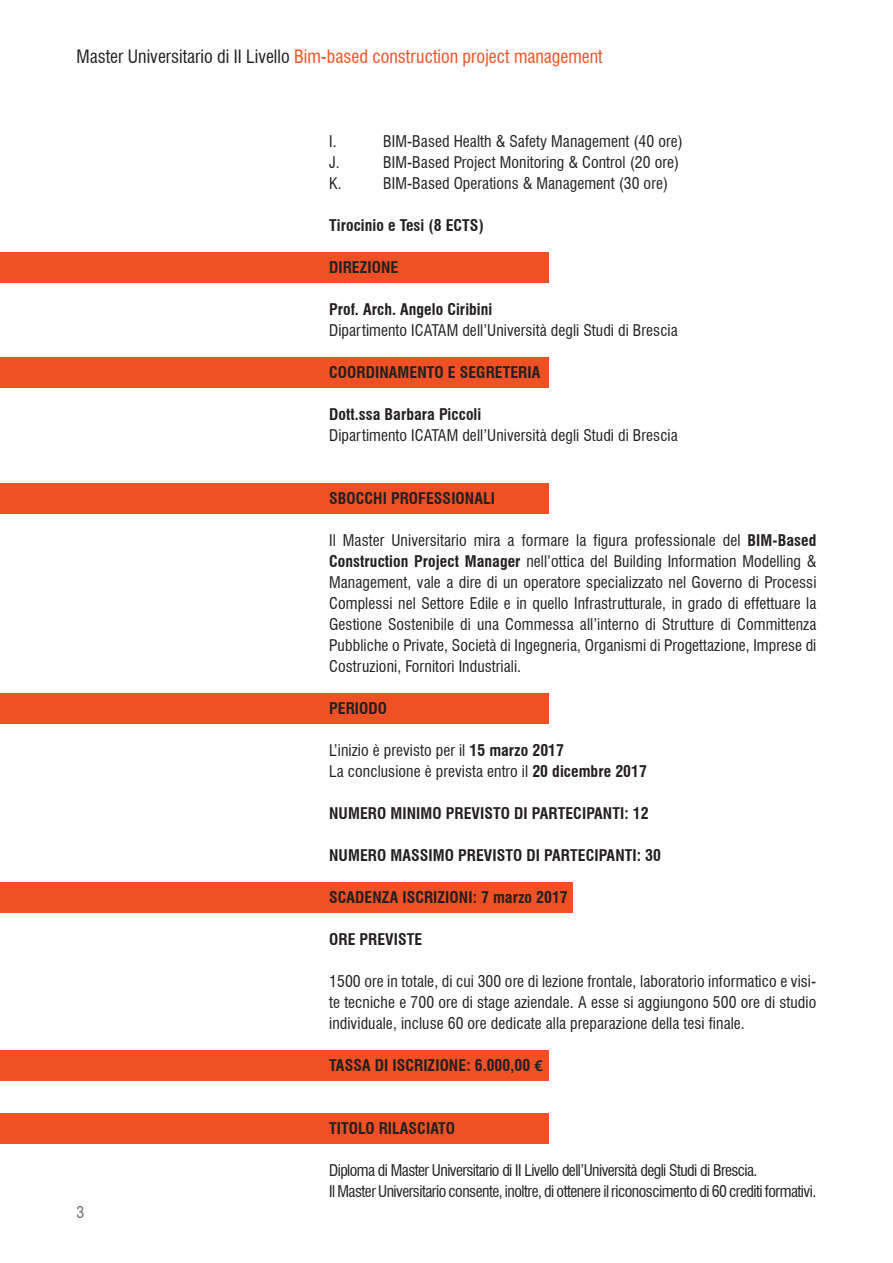
<style>
.page{position:relative;width:893px;height:1263px;background:#fff}
.page>*{position:absolute;margin:0;border:0;box-sizing:border-box;transform-origin:0 0}
.t1{font:condensed 18px "Swiss 721 BT";color:#f05022}
.t2{font:condensed 15.75px/21px "Swiss 721 BT";letter-spacing:.005em;color:#231f20;text-align:justify}
.t3{font:700 condensed 15.75px "Swiss 721 BT";letter-spacing:.005em;color:#231f20}
.t4{font:condensed 15.75px "Swiss 721 BT";letter-spacing:-.03em;color:#231f20}
.t5{font:condensed 15.75px "Swiss 721 BT";letter-spacing:-.035em;color:#231f20}
.t6{font:condensed 15.75px "Swiss 721 BT";color:#6c6d70}
.s1{color:#231f20}
.s2{font-weight:700}
.s3{font-family:"The Sans";font-stretch:normal}
</style>
<div class="page">
<div style="left:0;top:1113px;width:549px;height:30px;background:#ef5024"></div>
<div style="left:0;top:1050px;width:549px;height:30px;background:#ef5024"></div>
<div style="left:0;top:882px;width:573px;height:30px;background:#ef5024"></div>
<div style="left:0;top:252px;width:549px;height:30px;background:#ef5024"></div>
<div style="left:0;top:357px;width:549px;height:30px;background:#ef5024"></div>
<div style="left:0;top:483px;width:549px;height:30px;background:#ef5024"></div>
<div style="left:0;top:693px;width:549px;height:30px;background:#ef5024"></div>
<p class="t1" style="left:77px;top:46px;width:528px"><span class="s1">Master Universitario di II Livello</span> Bim-based construction project management</p>
<p class="t2" style="left:329px;top:131px;width:9px">I.</p>
<p class="t2" style="left:383px;top:131px;width:301px">BIM-Based Health &amp; Safety Management (40 ore)</p>
<p class="t2" style="left:329px;top:152px;width:12px">J.</p>
<p class="t2" style="left:383px;top:152px;width:297px">BIM-Based Project Monitoring &amp; Control (20 ore)</p>
<p class="t2" style="left:329px;top:173px;width:14px">K.</p>
<p class="t2" style="left:383px;top:173px;width:286px">BIM-Based Operations &amp; Management (30 ore)</p>
<p class="t3" style="left:329px;top:216px;width:156px">Tirocinio e Tesi (8 ECTS)</p>
<p class="t3" style="left:329px;top:258px;width:71px">DIREZIONE</p>
<p class="t3" style="left:329px;top:300px;width:165px">Prof. Arch. Angelo Ciribini</p>
<p class="t2" style="left:329px;top:320px;width:350px">Dipartimento ICATAM dell’Università degli Studi di Brescia</p>
<p class="t3" style="left:329px;top:363px;width:213px">COORDINAMENTO E SEGRETERIA</p>
<p class="t3" style="left:329px;top:405px;width:154px">Dott.ssa Barbara Piccoli</p>
<p class="t2" style="left:329px;top:425px;width:350px">Dipartimento ICATAM dell’Università degli Studi di Brescia</p>
<p class="t3" style="left:329px;top:489px;width:167px">SBOCCHI PROFESSIONALI</p>
<p class="t2" style="left:329px;top:530px;width:489px">Il Master Universitario mira a formare la figura professionale del <span class="s2">BIM-Based Construction Project Manager</span> nell’ottica del Building Information Modelling &amp; Management, vale a dire di un operatore specializzato nel Governo di Processi Complessi nel Settore Edile e in quello Infrastrutturale, in grado di effettuare la Gestione Sostenibile di una Commessa all’interno di Strutture di Committenza Pubbliche o Private, Società di Ingegneria, Organismi di Progettazione, Imprese di Costruzioni, Fornitori Industriali.</p>
<p class="t3" style="left:329px;top:699px;width:59px">PERIODO</p>
<p class="t2" style="left:329px;top:740px;width:236px">L’inizio è previsto per il <span class="s2">15 marzo 2017</span></p>
<p class="t2" style="left:329px;top:761px;width:319px">La conclusione è prevista entro il <span class="s2">20 dicembre 2017</span></p>
<p class="t3" style="left:329px;top:804px;width:321px">NUMERO MINIMO PREVISTO DI PARTECIPANTI: 12</p>
<p class="t3" style="left:329px;top:846px;width:333px">NUMERO MASSIMO PREVISTO DI PARTECIPANTI: 30</p>
<p class="t3" style="left:329px;top:888px;width:240px">SCADENZA ISCRIZIONI: 7 marzo 2017</p>
<p class="t3" style="left:329px;top:930px;width:95px">ORE PREVISTE</p>
<p class="t2" style="left:329px;top:971px;width:489px">1500 ore in totale, di cui 300 ore di lezione frontale, laboratorio informatico e visi&shy;te tecniche e 700 ore di stage aziendale. A esse si aggiungono 500 ore di studio individuale, incluse 60 ore dedicate alla preparazione della tesi finale.</p>
<p class="t3" style="left:329px;top:1056px;width:215px">TASSA DI ISCRIZIONE: 6.000,00 <span class="s3">€</span></p>
<p class="t6" style="left:77px;top:1203px;width:9px">3</p>
<p class="t3" style="left:329px;top:1119px;width:127px">TITOLO RILASCIATO</p>
<p class="t5" style="left:329px;top:1161px;width:430px">Diploma di Master Universitario di II Livello dell’Università degli Studi di Brescia.</p>
<p class="t4" style="left:329px;top:1182px;width:489px">Il Master Universitario consente, inoltre, di ottenere il riconoscimento di 60 crediti formativi.</p>
</div>
